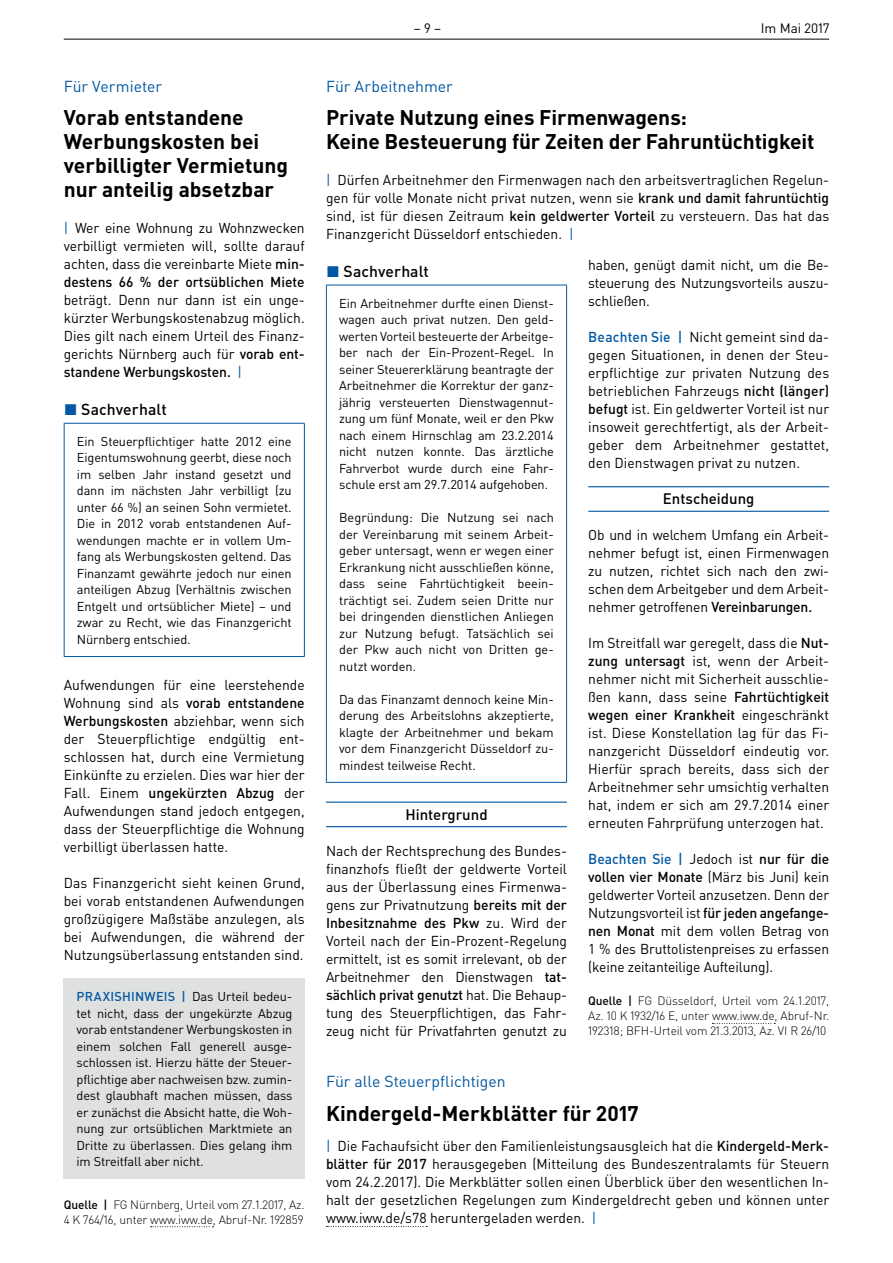
<style>
.page{position:relative;width:893px;height:1263px;background:#fff}
.page>*{position:absolute;margin:0;border:0;box-sizing:border-box;transform-origin:0 0}
.t1{font:700 21px/24px "DIN Pro";letter-spacing:-.005em;color:#000002}
.t2{font:15.75px "DIN Pro";color:#0157a2}
.t3{font:500 15.75px "DIN Pro";letter-spacing:.005em;color:#000002}
.t4{font:500 15px "DIN Pro";color:#000002}
.t5{font:14.25px/18px "DIN Pro";color:#000002;text-align:justify}
.t6{font:13.5px "DIN Pro";color:#000002}
.t7{font:12.75px/16.5px "DIN Pro";letter-spacing:-.01em;color:#000002;text-align:justify}
.t8{font:300 12px/15px "DIN Pro";letter-spacing:-.01em;color:#000002}
.s1{color:#0157a2}
.s2{font-weight:500}
.s3{font-weight:500;color:#0157a2}
</style>
<div class="page">
<hr style="left:64px;top:39px;width:765px;height:1px;background:#000002">
<svg style="left:151px;top:1226px;width:63px;height:1px"></svg>
<hr style="left:64px;top:423px;width:241px;height:1px;background:#0157a2">
<hr style="left:64px;top:424px;width:1px;height:232px;background:#0157a2">
<hr style="left:304px;top:424px;width:1px;height:232px;background:#0157a2">
<hr style="left:64px;top:656px;width:241px;height:1px;background:#0157a2">
<div style="left:64px;top:979px;width:241px;height:200px;background:#dfe1e1"></div>
<hr style="left:326px;top:802px;width:241px;height:1px;background:#0157a2">
<hr style="left:326px;top:826px;width:241px;height:1px;background:#0157a2">
<hr style="left:326px;top:285px;width:241px;height:1px;background:#0157a2">
<hr style="left:326px;top:285px;width:1px;height:497px;background:#0157a2">
<hr style="left:566px;top:285px;width:1px;height:497px;background:#0157a2">
<hr style="left:326px;top:782px;width:241px;height:1px;background:#0157a2">
<hr style="left:588px;top:486px;width:241px;height:1px;background:#0157a2">
<hr style="left:588px;top:511px;width:241px;height:1px;background:#0157a2">
<svg style="left:712px;top:1023px;width:63px;height:1px"></svg>
<svg style="left:326px;top:1226px;width:101px;height:1px"></svg>
<p class="t2" style="left:64px;top:76px;width:100px">Für Vermieter</p>
<h1 class="t1" style="left:64px;top:105px;width:226px">Vorab entstandene<br>Werbungskosten bei verbilligter Vermietung nur anteilig absetzbar</h1>
<p class="t5" style="left:64px;top:219px;width:242px"><span class="s1">|</span> Wer eine Wohnung zu Wohnzwecken verbilligt vermieten will, sollte darauf achten, dass die vereinbarte Miete <span class="s2">min&shy;destens 66 % der ortsüblichen Miete</span></p>
<p class="t5" style="left:64px;top:291px;width:242px">beträgt. Denn nur dann ist ein unge&shy;kürzter Werbungskostenabzug möglich.<br>Dies gilt nach einem Urteil des Finanz&shy;gerichts Nürnberg auch für <span class="s2">vorab ent&shy;standene Werbungskosten.</span> <span class="s1">|</span></p>
<p class="t3" style="left:64px;top:398px;width:104px"><span class="s1">◼</span> Sachverhalt</p>
<p class="t7" style="left:77px;top:432px;width:216px">Ein Steuerpflichtiger hatte 2012 eine Eigentumswohnung geerbt, diese noch im selben Jahr instand gesetzt und dann im nächsten Jahr verbilligt (zu unter 66 %) an seinen Sohn vermietet.<br>Die in 2012 vorab entstandenen Auf&shy;wendungen machte er in vollem Um&shy;fang als Werbungskosten geltend. Das Finanzamt gewährte jedoch nur einen anteiligen Abzug (Verhältnis zwischen Entgelt und ortsüblicher Miete) – und zwar zu Recht, wie das Finanzgericht Nürnberg entschied.</p>
<p class="t5" style="left:64px;top:675px;width:242px">Aufwendungen für eine leerstehende Wohnung sind als <span class="s2">vorab entstandene Werbungskosten</span> abziehbar, wenn sich der Steuerpflichtige endgültig ent&shy;schlossen hat, durch eine Vermietung Einkünfte zu erzielen. Dies war hier der Fall. Einem <span class="s2">ungekürzten Abzug</span> der Aufwendungen stand jedoch entgegen, dass der Steuerpflichtige die Wohnung verbilligt überlassen hatte.</p>
<p class="t5" style="left:64px;top:873px;width:242px">Das Finanzgericht sieht keinen Grund, bei vorab entstandenen Aufwendungen großzügigere Maßstäbe anzulegen, als bei Aufwendungen, die während der Nutzungsüberlassung entstanden sind.</p>
<p class="t7" style="left:77px;top:988px;width:217px"><span class="s3">PRAXISHINWEIS |</span> Das Urteil bedeu&shy;tet nicht, dass der ungekürzte Abzug vorab entstandener Werbungskosten in einem solchen Fall generell ausge&shy;schlossen ist. Hierzu hätte der Steuer&shy;pflichtige aber nachweisen bzw. zumin&shy;dest glaubhaft machen müssen, dass er zunächst die Absicht hatte, die Woh&shy;nung zur ortsüblichen Marktmiete an Dritte zu überlassen. Dies gelang ihm im Streitfall aber nicht.</p>
<p class="t8" style="left:64px;top:1196px;width:242px"><span class="s2">Quelle |</span> FG Nürnberg, Urteil vom 27.1.2017, Az.<br>4 K 764/16, unter www.iww.de, Abruf-Nr. 192859</p>
<p class="t6" style="left:414px;top:19px;width:29px">– 9 –</p>
<p class="t6" style="left:761px;top:19px;width:70px">Im Mai 2017</p>
<p class="t2" style="left:326px;top:76px;width:128px">Für Arbeitnehmer</p>
<h1 class="t1" style="left:326px;top:105px;width:490px">Private Nutzung eines Firmenwagens:<br>Keine Besteuerung für Zeiten der Fahruntüchtigkeit</h1>
<p class="t5" style="left:326px;top:171px;width:505px"><span class="s1">|</span> Dürfen Arbeitnehmer den Firmenwagen nach den arbeitsvertraglichen Regelun&shy;gen für volle Monate nicht privat nutzen, wenn sie <span class="s2">krank und damit fahruntüchtig </span>sind, ist für diesen Zeitraum <span class="s2">kein geldwerter Vorteil</span> zu versteuern. Das hat das Finanzgericht Düsseldorf entschieden. <span class="s1">|</span></p>
<p class="t3" style="left:326px;top:260px;width:104px"><span class="s1">◼</span> Sachverhalt</p>
<p class="t7" style="left:339px;top:294px;width:216px">Ein Arbeitnehmer durfte einen Dienst&shy;wagen auch privat nutzen. Den geld&shy;werten Vorteil besteuerte der Arbeitge&shy;ber nach der Ein-Prozent-Regel. In seiner Steuererklärung beantragte der Arbeitnehmer die Korrektur der ganz&shy;jährig versteuerten Dienstwagennut&shy;zung um fünf Monate, weil er den Pkw nach einem Hirnschlag am 23.2.2014 nicht nutzen konnte. Das ärztliche Fahrverbot wurde durch eine Fahr&shy;schule erst am 29.7.2014 aufgehoben.</p>
<p class="t7" style="left:339px;top:509px;width:216px">Begründung: Die Nutzung sei nach der Vereinbarung mit seinem Arbeit&shy;geber untersagt, wenn er wegen einer Erkrankung nicht ausschließen könne, dass seine Fahrtüchtigkeit beein&shy;trächtigt sei. Zudem seien Dritte nur bei dringenden dienstlichen Anliegen zur Nutzung befugt. Tatsächlich sei der Pkw auch nicht von Dritten ge&shy;nutzt worden.</p>
<p class="t7" style="left:339px;top:690px;width:216px">Da das Finanzamt dennoch keine Min&shy;derung des Arbeitslohns akzeptierte, klagte der Arbeitnehmer und bekam vor dem Finanzgericht Düsseldorf zu&shy;mindest teilweise Recht.</p>
<p class="t4" style="left:405px;top:804px;width:84px">Hintergrund</p>
<p class="t5" style="left:326px;top:841px;width:242px">Nach der Rechtsprechung des Bundes&shy;finanzhofs fließt der geldwerte Vorteil aus der Überlassung eines Firmenwa&shy;gens zur Privatnutzung <span class="s2">bereits mit der Inbesitznahme des Pkw</span> zu. Wird der Vorteil nach der Ein-Prozent-Regelung ermittelt, ist es somit irrelevant, ob der Arbeitnehmer den Dienstwagen <span class="s2">tat&shy;sächlich privat genutzt</span> hat. Die Behaup&shy;tung des Steuerpflichtigen, das Fahr&shy;zeug nicht für Privatfahrten genutzt zu</p>
<p class="t5" style="left:588px;top:256px;width:242px">haben, genügt damit nicht, um die Be&shy;steuerung des Nutzungsvorteils auszu&shy;schließen.</p>
<p class="t5" style="left:588px;top:328px;width:242px"><span class="s3">Beachten Sie |</span> Nicht gemeint sind da&shy;gegen Situationen, in denen der Steu&shy;erpflichtige zur privaten Nutzung des betrieblichen Fahrzeugs <span class="s2">nicht (länger) befugt</span> ist. Ein geldwerter Vorteil ist nur insoweit gerechtfertigt, als der Arbeit&shy;geber dem Arbeitnehmer gestattet, den Dienstwagen privat zu nutzen.</p>
<p class="t4" style="left:663px;top:489px;width:93px">Entscheidung</p>
<p class="t5" style="left:588px;top:526px;width:242px">Ob und in welchem Umfang ein Arbeit&shy;nehmer befugt ist, einen Firmenwagen zu nutzen, richtet sich nach den zwi&shy;schen dem Arbeitgeber und dem Arbeit&shy;nehmer getroffenen <span class="s2">Vereinbarungen.</span></p>
<p class="t5" style="left:588px;top:634px;width:242px">Im Streitfall war geregelt, dass die <span class="s2">Nut&shy;zung untersagt</span> ist, wenn der Arbeit&shy;nehmer nicht mit Sicherheit ausschlie&shy;ßen kann, dass seine <span class="s2">Fahrtüchtigkeit wegen einer Krankheit</span> eingeschränkt ist. Diese Konstellation lag für das Fi&shy;nanzgericht Düsseldorf eindeutig vor.<br>Hierfür sprach bereits, dass sich der Arbeitnehmer sehr umsichtig verhalten hat, indem er sich am 29.7.2014 einer erneuten Fahrprüfung unterzogen hat.</p>
<p class="t5" style="left:588px;top:849px;width:242px"><span class="s3">Beachten Sie |</span> Jedoch ist <span class="s2">nur für die vollen vier Monate</span> (März bis Juni) kein geldwerter Vorteil anzusetzen. Denn der Nutzungsvorteil ist <span class="s2">für jeden angefange&shy;nen Monat</span> mit dem vollen Betrag von 1 % des Bruttolistenpreises zu erfassen (keine zeitanteilige Aufteilung).</p>
<p class="t8" style="left:588px;top:993px;width:242px;text-align:justify"><span class="s2">Quelle |</span> FG Düsseldorf, Urteil vom 24.1.2017, Az. 10 K 1932/16 E, unter www.iww.de, Abruf-Nr.<br>192318; BFH-Urteil vom 21.3.2013, Az. VI R 26/10</p>
<p class="t2" style="left:326px;top:1070px;width:181px">Für alle Steuerpflichtigen</p>
<h1 class="t1" style="left:326px;top:1101px;width:314px">Kindergeld-Merkblätter für 2017</h1>
<p class="t5" style="left:326px;top:1137px;width:505px"><span class="s1">|</span> Die Fachaufsicht über den Familienleistungsausgleich hat die <span class="s2">Kindergeld-Merk&shy;blätter für 2017</span> herausgegeben (Mitteilung des Bundeszentralamts für Steuern vom 24.2.2017). Die Merkblätter sollen einen Überblick über den wesentlichen In&shy;halt der gesetzlichen Regelungen zum Kindergeldrecht geben und können unter www.iww.de/s78 heruntergeladen werden. <span class="s1">|</span></p>
</div>
